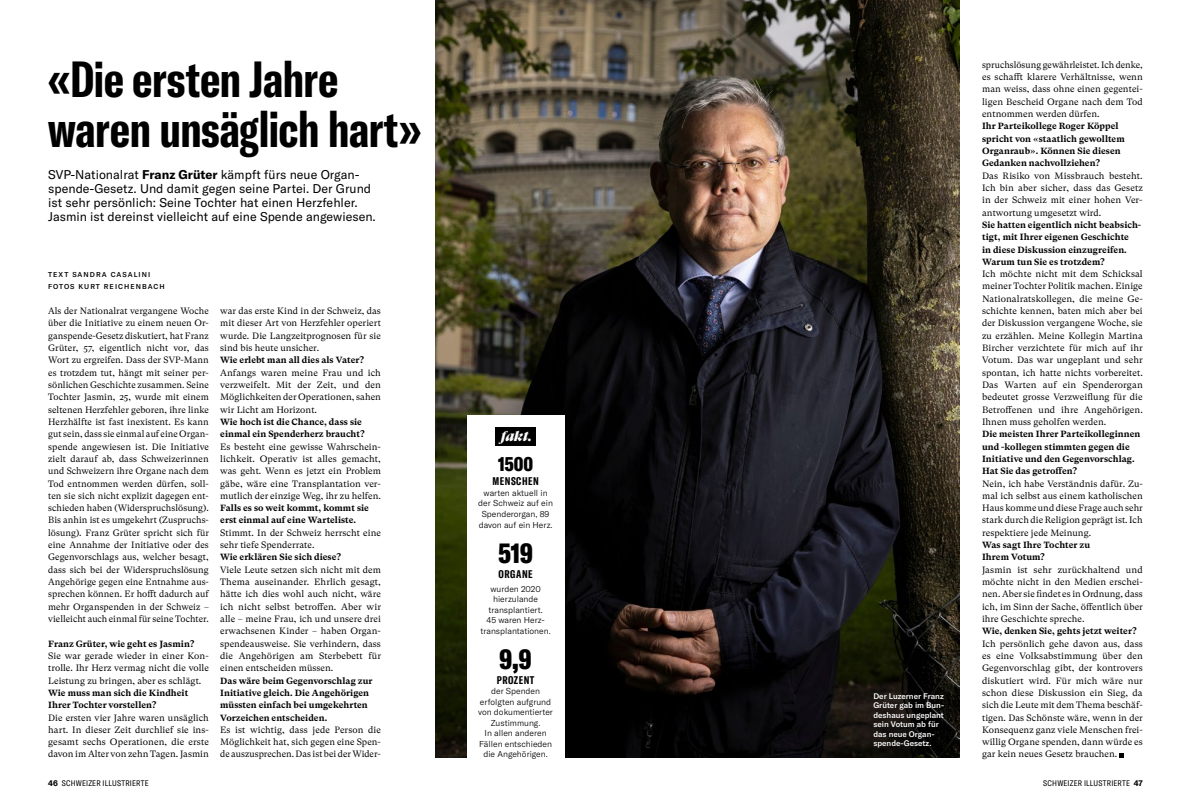
<style>
.page{position:relative;width:1191px;height:800px;background:#fff}
.page>*{position:absolute;margin:0;border:0;box-sizing:border-box;transform-origin:0 0}
._200_Tit_GTAmComp_50{font:700 extra-condensed 50px/50px "GT America";letter-spacing:-.015em;color:#000}
._1000_Zahl_GTAmComp{font:900 extra-condensed 28px "GT America";color:#000}
._1000_Zahl_GTAmComp-2{font:900 extra-condensed 20px "GT America";color:#000}
._100_Vorzeile_GTSupD{font:italic 14px "GT Super Display Super";color:#fff}
._300_Lead_GTAm_x06{font:12.5px/14px "GT America";color:#000}
._901_Box_Txt_GTAm_FS{font:700 extra-condensed 11px "GT America";letter-spacing:.05em;color:#000}
._900_Box_Tit_GTAmCom{font:700 extra-condensed 11px "GT America";letter-spacing:.05em;color:#000}
._1000_Zahl_GTAmComp-3{font:700 extra-condensed 11px "GT America";letter-spacing:.05em;color:#000}
._502_LT_Inti_Antwort{font:9.2px/12.3px "GT Super Text";letter-spacing:.005em;color:#000;text-align:justify}
._500_LT_GTSupText_BS{font:9.2px/12.3px "GT Super Text";letter-spacing:.005em;color:#000;text-align:justify}
._501_LT_Inti_Frage_F{font:700 9px/12.3px "GT Super Text";letter-spacing:.005em;color:#000}
._901_Box_Txt_GTAm_FS-2{font:300 8.5px/10.5px "GT America";color:#000;text-align:center}
._800_Legi_GTAm_Med_x{font:500 8px/9.5px "GT America";color:#fff}
.t1{font:condensed 8px "GT America";letter-spacing:.025em;color:#000}
._401_AUTOR_GTAm_x07{font:500 7px "GT America";letter-spacing:.15em;color:#000}
.s1{font-weight:700}
.s2{font-weight:700;font-stretch:normal}
</style>
<div class="page">
<img style="left:435px;top:0;width:524px;height:757px">
<div style="left:467px;top:415px;width:97px;height:345px;background:#fff"></div>
<svg style="left:1119px;top:753px;width:5px;height:4px"></svg>
<div style="left:495px;top:427px;width:41px;height:18px;background:#000"></div>
<p class="_200_Tit_GTAmComp_50" style="left:48px;top:54px;width:374px">«Die ersten Jahre waren unsäglich hart»</p>
<p class="_300_Lead_GTAm_x06" style="left:48px;top:167px;width:329px">SVP-Nationalrat <span class="s1">Franz Grüter</span> kämpft fürs neue Organ&shy;spende-Gesetz. Und damit gegen seine Partei. Der Grund ist sehr persönlich: Seine Tochter hat einen Herzfehler.<br>Jasmin ist dereinst vielleicht auf eine Spende angewiesen.</p>
<p class="_401_AUTOR_GTAm_x07" style="left:48px;top:270px;width:104px">TEXT SANDRA CASALINI</p>
<p class="_401_AUTOR_GTAm_x07" style="left:48px;top:283px;width:118px">FOTOS KURT REICHENBACH</p>
<p class="_500_LT_GTSupText_BS" style="left:48px;top:305px;width:162px">Als der Nationalrat vergangene Woche über die Initiative zu einem neuen Or&shy;ganspende-Gesetz diskutiert, hat Franz Grüter, 57, eigentlich nicht vor, das Wort zu ergreifen. Dass der SVP-Mann es trotzdem tut, hängt mit seiner per&shy;sönlichen Geschichte zusammen. Seine Tochter Jasmin, 25, wurde mit einem seltenen Herzfehler geboren, ihre linke Herzhälfte ist fast inexistent. Es kann gut sein, dass sie einmal auf eine Organ&shy;spende angewiesen ist. Die Initiative zielt darauf ab, dass Schweizerinnen und Schweizern ihre Organe nach dem Tod entnommen werden dürfen, soll&shy;ten sie sich nicht explizit dagegen ent&shy;schieden haben (Widerspruchslösung).<br>Bis anhin ist es umgekehrt (Zuspruchs&shy;lösung). Franz Grüter spricht sich für eine Annahme der Initiative oder des Gegenvorschlags aus, welcher besagt, dass sich bei der Widerspruchslösung Angehörige gegen eine Entnahme aus&shy;sprechen können. Er hofft dadurch auf mehr Organspenden in der Schweiz – vielleicht auch einmal für seine Tochter.</p>
<p class="_501_LT_Inti_Frage_F" style="left:48px;top:637px;width:148px">Franz Grüter, wie geht es Jasmin?</p>
<p class="_502_LT_Inti_Antwort" style="left:48px;top:649px;width:162px">Sie war gerade wieder in einer Kon&shy;trolle. Ihr Herz vermag nicht die volle Leistung zu bringen, aber es schlägt.</p>
<p class="_501_LT_Inti_Frage_F" style="left:48px;top:686px;width:142px">Wie muss man sich die Kindheit<br>Ihrer Tochter vorstellen?</p>
<p class="_502_LT_Inti_Antwort" style="left:48px;top:711px;width:162px">Die ersten vier Jahre waren unsäglich hart. In dieser Zeit durchlief sie ins&shy;gesamt sechs Operationen, die erste davon im Alter von zehn Tagen. Jasmin</p>
<p class="_502_LT_Inti_Antwort" style="left:220px;top:305px;width:162px">war das erste Kind in der Schweiz, das mit dieser Art von Herzfehler operiert wurde. Die Langzeitprognosen für sie sind bis heute unsicher.</p>
<p class="_501_LT_Inti_Frage_F" style="left:220px;top:354px;width:145px">Wie erlebt man all dies als Vater?</p>
<p class="_502_LT_Inti_Antwort" style="left:220px;top:366px;width:162px">Anfangs waren meine Frau und ich verzweifelt. Mit der Zeit, und den Möglichkeiten der Operationen, sahen wir Licht am Horizont.</p>
<p class="_501_LT_Inti_Frage_F" style="left:220px;top:415px;width:146px">Wie hoch ist die Chance, dass sie einmal ein Spenderherz braucht?</p>
<p class="_502_LT_Inti_Antwort" style="left:220px;top:440px;width:162px">Es besteht eine gewisse Wahrschein&shy;lichkeit. Operativ ist alles gemacht, was geht. Wenn es jetzt ein Problem gäbe, wäre eine Transplantation ver&shy;mutlich der einzige Weg, ihr zu helfen.</p>
<p class="_501_LT_Inti_Frage_F" style="left:220px;top:502px;width:150px">Falls es so weit kommt, kommt sie erst einmal auf eine Warteliste.</p>
<p class="_502_LT_Inti_Antwort" style="left:220px;top:526px;width:162px">Stimmt. In der Schweiz herrscht eine sehr tiefe Spenderrate.</p>
<p class="_501_LT_Inti_Frage_F" style="left:220px;top:551px;width:122px">Wie erklären Sie sich diese?</p>
<p class="_502_LT_Inti_Antwort" style="left:220px;top:563px;width:162px">Viele Leute setzen sich nicht mit dem Thema auseinander. Ehrlich gesagt, hätte ich dies wohl auch nicht, wäre ich nicht selbst betroffen. Aber wir alle – meine Frau, ich und unsere drei erwachsenen Kinder – haben Organ&shy;spendeausweise. Sie verhindern, dass die Angehörigen am Sterbebett für einen entscheiden müssen.</p>
<p class="_501_LT_Inti_Frage_F" style="left:220px;top:674px;width:154px">Das wäre beim Gegenvorschlag zur<br>Initiative gleich. Die Angehörigen müssten einfach bei umgekehrten<br>Vorzeichen entscheiden.</p>
<p class="_502_LT_Inti_Antwort" style="left:220px;top:723px;width:162px">Es ist wichtig, dass jede Person die Möglichkeit hat, sich gegen eine Spen&shy;de auszusprechen. Das ist bei der Wider-</p>
<p class="_100_Vorzeile_GTSupD" style="left:501px;top:428px;width:33px">fakt.</p>
<p class="_1000_Zahl_GTAmComp-2" style="left:498px;top:451px;width:37px">1500</p>
<p class="_901_Box_Txt_GTAm_FS" style="left:492px;top:475px;width:48px">MENSCHEN</p>
<p class="_901_Box_Txt_GTAm_FS-2" style="left:478px;top:487px;width:76px">warten aktuell in der Schweiz auf ein<br>Spenderorgan, 89 davon auf ein Herz.</p>
<p class="_1000_Zahl_GTAmComp" style="left:498px;top:536px;width:36px">519</p>
<p class="_1000_Zahl_GTAmComp-3" style="left:498px;top:567px;width:36px">ORGANE</p>
<p class="_901_Box_Txt_GTAm_FS-2" style="left:480px;top:583px;width:72px">wurden 2020 hierzulande transplantiert.<br>45 waren Herz&shy;transplantationen.</p>
<p class="_1000_Zahl_GTAmComp" style="left:499px;top:641px;width:33px">9,9</p>
<p class="_900_Box_Tit_GTAmCom" style="left:497px;top:673px;width:39px">PROZENT</p>
<p class="_901_Box_Txt_GTAm_FS-2" style="left:478px;top:686px;width:76px">der Spenden erfolgten aufgrund von dokumentierter<br>Zustimmung.<br>In allen anderen<br>Fällen entschieden die Angehörigen.</p>
<p class="_800_Legi_GTAm_Med_x" style="left:873px;top:690px;width:72px">Der Luzerner Franz<br>Grüter gab im Bun&shy;deshaus ungeplant sein Votum ab für das neue Organ&shy;spende-Gesetz.</p>
<p class="_502_LT_Inti_Antwort" style="left:982px;top:58px;width:162px">spruchslösung gewährleistet. Ich denke, es schafft klarere Verhältnisse, wenn man weiss, dass ohne einen gegentei&shy;ligen Bescheid Organe nach dem Tod entnommen werden dürfen.</p>
<p class="_501_LT_Inti_Frage_F" style="left:982px;top:120px;width:144px">Ihr Parteikollege Roger Köppel spricht von «staatlich gewolltem<br>Organraub». Können Sie diesen<br>Gedanken nachvollziehen?</p>
<p class="_502_LT_Inti_Antwort" style="left:982px;top:169px;width:162px">Das Risiko von Missbrauch besteht.<br>Ich bin aber sicher, dass das Gesetz in der Schweiz mit einer hohen Ver&shy;antwortung umgesetzt wird.</p>
<p class="_501_LT_Inti_Frage_F" style="left:982px;top:219px;width:161px">Sie hatten eigentlich nicht beabsich&shy;tigt, mit Ihrer eigenen Geschichte<br>in diese Diskussion einzugreifen.<br>Warum tun Sie es trotzdem?</p>
<p class="_502_LT_Inti_Antwort" style="left:982px;top:268px;width:162px">Ich möchte nicht mit dem Schicksal meiner Tochter Politik machen. Einige Nationalratskollegen, die meine Ge&shy;schichte kennen, baten mich aber bei der Diskussion vergangene Woche, sie zu erzählen. Meine Kollegin Martina Bircher verzichtete für mich auf ihr Votum. Das war ungeplant und sehr spontan, ich hatte nichts vorbereitet.<br>Das Warten auf ein Spenderorgan bedeutet grosse Verzweiflung für die Betroffenen und ihre Angehörigen.<br>Ihnen muss geholfen werden.</p>
<p class="_501_LT_Inti_Frage_F" style="left:982px;top:428px;width:160px">Die meisten Ihrer Parteikolleginnen und -kollegen stimmten gegen die<br>Initiative und den Gegenvorschlag.<br>Hat Sie das getroffen?</p>
<p class="_502_LT_Inti_Antwort" style="left:982px;top:477px;width:162px">Nein, ich habe Verständnis dafür. Zu&shy;mal ich selbst aus einem katholischen Haus komme und diese Frage auch sehr stark durch die Religion geprägt ist. Ich respektiere jede Meinung.</p>
<p class="_501_LT_Inti_Frage_F" style="left:982px;top:538px;width:110px">Was sagt Ihre Tochter zu<br>Ihrem Votum?</p>
<p class="_502_LT_Inti_Antwort" style="left:982px;top:563px;width:162px">Jasmin ist sehr zurückhaltend und möchte nicht in den Medien erschei&shy;nen. Aber sie findet es in Ordnung, dass ich, im Sinn der Sache, öffentlich über ihre Geschichte spreche.</p>
<p class="_501_LT_Inti_Frage_F" style="left:982px;top:625px;width:156px">Wie, denken Sie, gehts jetzt weiter?</p>
<p class="_502_LT_Inti_Antwort" style="left:982px;top:637px;width:162px">Ich persönlich gehe davon aus, dass es eine Volksabstimmung über den Gegenvorschlag gibt, der kontrovers diskutiert wird. Für mich wäre nur schon diese Diskussion ein Sieg, da sich die Leute mit dem Thema beschäf&shy;tigen. Das Schönste wäre, wenn in der Konsequenz ganz viele Menschen frei&shy;willig Organe spenden, dann würde es gar kein neues Gesetz brauchen.</p>
<p class="t1" style="left:48px;top:778px;width:102px"><span class="s2">46</span> SCHWEIZER ILLUSTRIERTE</p>
<p class="t1" style="left:1043px;top:778px;width:101px">SCHWEIZER ILLUSTRIERTE <span class="s2">47</span></p>
</div>
